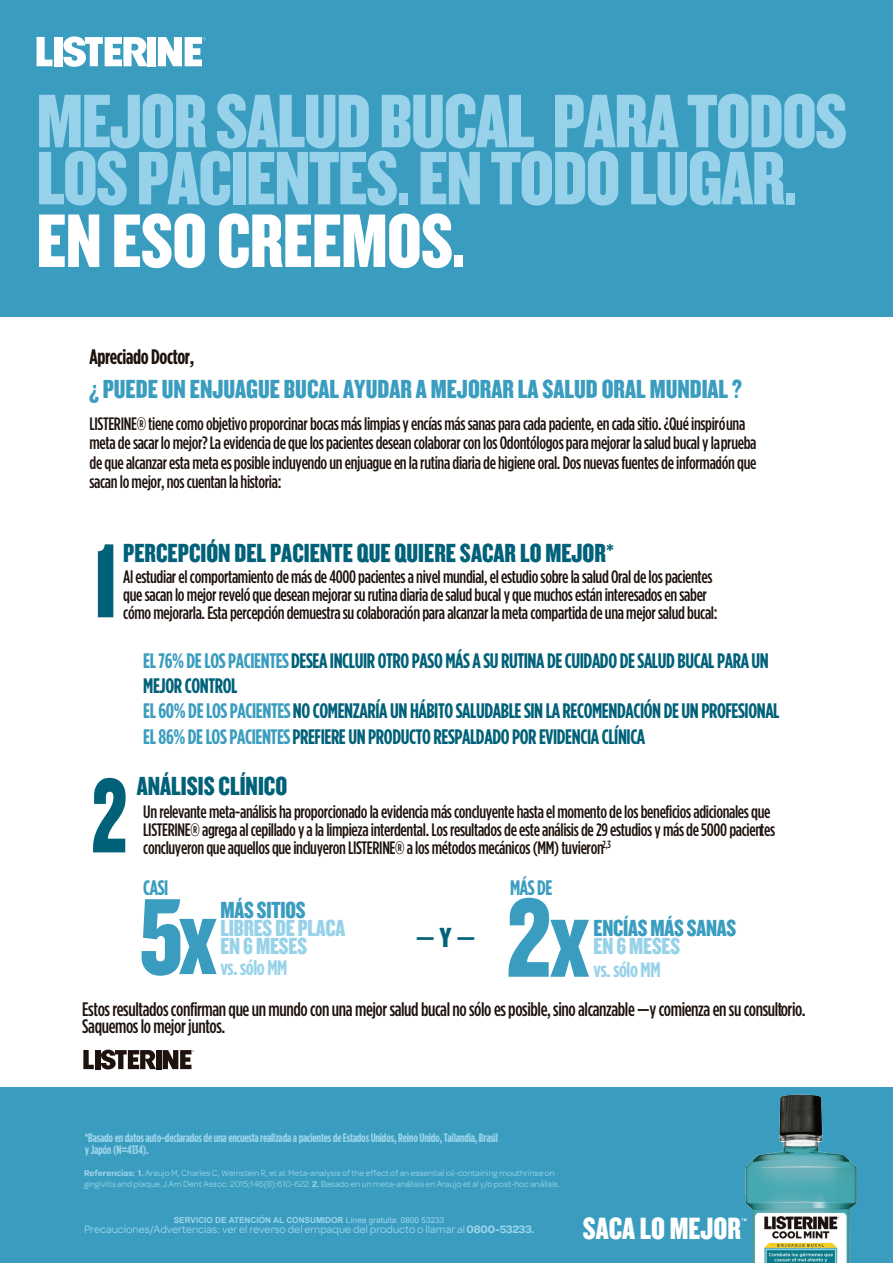
<style>
.page{position:relative;width:893px;height:1263px;background:#fff}
.page>*{position:absolute;margin:0;border:0;box-sizing:border-box;transform-origin:0 0}
.t1{font:109.5px/235px "Knockout HTF69 Full Liteweight";color:#006179}
.t2{font:78.75px/57.2px "Knockout HTF69 Full Liteweight";letter-spacing:-.02em;color:#97d2ea}
.t3{font:78.75px "Knockout HTF69 Full Liteweight";letter-spacing:-.01em;color:#fff}
.t4{font:31.65px "Knockout HTF69 Full Liteweight";color:#fff}
.t5{font:28.5px "Knockout HTF69 Full Liteweight";color:#006179}
.t6{font:27px "Knockout HTF69 Full Liteweight";color:#006179}
.t7{font:27px "Knockout HTF69 Full Liteweight";color:#3a9dc0}
.t8{font:24px/18px "Knockout HTF69 Full Liteweight";letter-spacing:-.01em;color:#97d2e9}
.t9{font:24px "Knockout HTF69 Full Liteweight";letter-spacing:-.01em;color:#3a9dc0}
.t10{font:700 condensed 21px/25.2px "Gotham HTF";letter-spacing:-.02em;color:#006179}
.t11{font:700 condensed 21px "Gotham HTF";letter-spacing:-.02em;color:#97d2e9}
.t12{font:700 condensed 21px "Gotham HTF";letter-spacing:-.02em;color:#1e120d}
.t13{font:700 condensed 21px "Gotham HTF";letter-spacing:-.02em;color:#3a9dc0}
.t14{font:500 condensed 19.5px/16.5px "Gotham HTF";letter-spacing:-.02em;color:#1e120d}
.t15{font:500 condensed 18px/18px "Gotham HTF";letter-spacing:-.02em;color:#1e120d}
.t16{font:700 condensed 12.3px/12.3px "Gotham HTF";letter-spacing:-.02em;color:#9dd5eb}
.t17{font:11.4px "Omnes";letter-spacing:-.005em;color:#9dd5eb}
.t18{font:9px/10.8px "Omnes";letter-spacing:-.005em;color:#9bd3e9}
.t19{font:700 8.25px "Arial";color:#9dd5eb}
.s1{color:#3a9dc0}
.s2{font-weight:600}
.s3{font-weight:400}
</style>
<div class="page">
<div style="left:0;top:1087px;width:893px;height:176px;background:#3a9dc0"></div>
<div style="left:0;top:0;width:893px;height:317px;background:#3a9dc0"></div>
<div style="left:148px;top:37px;width:8px;height:29px;background:#fff"></div>
<div style="left:54px;top:37px;width:8px;height:29px;background:#fff"></div>
<svg style="left:37px;top:37px;width:16px;height:29px"></svg>
<svg style="left:158px;top:37px;width:48px;height:29px"></svg>
<svg style="left:63px;top:36px;width:85px;height:31px"></svg>
<div style="left:156px;top:1050px;width:5px;height:19px;background:#1e120d"></div>
<div style="left:95px;top:1050px;width:5px;height:19px;background:#1e120d"></div>
<svg style="left:83px;top:1050px;width:11px;height:19px"></svg>
<svg style="left:163px;top:1050px;width:31px;height:19px"></svg>
<svg style="left:101px;top:1050px;width:55px;height:19px"></svg>
<svg style="left:142px;top:899px;width:75px;height:77px"></svg>
<svg style="left:508px;top:898px;width:81px;height:79px"></svg>
<img style="left:745px;top:1094px;width:111px;height:169px">
<h2 class="t2" style="left:37px;top:94px;width:812px">MEJOR SALUD BUCAL PARA TODOS<br>LOS PACIENTES. EN TODO LUGAR.</h2>
<h2 class="t3" style="left:37px;top:200px;width:430px">EN ESO CREEMOS.</h2>
<p class="t12" style="left:90px;top:345px;width:106px">Apreciado Doctor,</p>
<h3 class="t7" style="left:90px;top:375px;width:654px">¿ PUEDE UN ENJUAGUE BUCAL AYUDAR A MEJORAR LA SALUD ORAL MUNDIAL ?</h3>
<p class="t15" style="left:90px;top:413px;width:668px;line-height:19.5px">LISTERINE® tienecomo objetivoproporcinar bocas máslimpiasyencíasmássanaspara cadapaciente,encadasitio. ¿Qué inspiróuna meta de sacar lomejor? La evidenciadequelospacientesdeseancolaborarconlos Odontólogos paramejorarla salud bucal y la prueba de quealcanzar estametaes posible incluyendounenjuagueenlarutina diariadehigiene oral. Dosnuevasfuentesde información que sacan lo mejor, nos cuentan la historia:</p>
<h3 class="t6" style="left:123px;top:539px;width:492px">PERCEPCIÓN DEL PACIENTE QUE QUIERE SACAR LO MEJOR*</h3>
<h1 class="t1" style="left:91px;top:466px;width:39px">1<br>2</h1>
<p class="t15" style="left:123px;top:568px;width:596px">Al estudiarel comportamientode más de4000 pacientes a nivel mundial,elestudio sobrelasalud Oral delospacientes que sacan lo mejor reveló quedesean mejorarsurutina diariadesalud bucaly que muchosestáninteresadosensaber cómo mejorarla. Estapercepcióndemuestrasucolaboraciónpara alcanzarla metacompartida deunamejorsaludbucal:</p>
<p class="t10" style="left:143px;top:647px;width:638px"><span class="s1">EL76% DE LOS PACIENTES</span>DESEA INCLUIR OTRO PASO MÁSA SU RUTINA DE CUIDADO DE SALUD BUCAL PARA UN MEJOR CONTROL<br><span class="s1">EL60% DE LOSPACIENTES</span>NO COMENZARÍA UN HÁBITO SALUDABLE SIN LA RECOMENDACIÓN DE UN PROFESIONAL <span class="s1">EL86% DE LOS PACIENTES</span>PREFIERE UN PRODUCTO RESPALDADO POREVIDENCIA CLÍNICA</p>
<h3 class="t6" style="left:137px;top:772px;width:152px">ANÁLISIS CLÍNICO</h3>
<p class="t15" style="left:143px;top:803px;width:633px">Un relevante meta-análisis haproporcionadola evidencia másconcluyentehasta elmomentodelos beneficiosadicionales que<br>LISTERINE®agregaal cepillado y a lalimpieza interdental.Losresultados deeste análisisde29estudiosy más de5000 pacientes concluyeron que aquellos que incluyeron LISTERINE® a los métodos mecánicos(MM)tuvieron<sup>2,3</sup></p>
<p class="t13" style="left:143px;top:875px;width:27px">CASI</p>
<h3 class="t9" style="left:220px;top:898px;width:87px">MÁS SITIOS</h3>
<h3 class="t8" style="left:220px;top:920px;width:126px">LIBRES DE PLACA<br>EN 6MESES</h3>
<p class="t11" style="left:220px;top:956px;width:68px">vs. sólo MM</p>
<h3 class="t5" style="left:415px;top:923px;width:62px">— Y —</h3>
<p class="t13" style="left:510px;top:875px;width:44px">MÁS DE</p>
<h3 class="t9" style="left:594px;top:916px;width:144px">ENCÍAS MÁS SANAS</h3>
<h3 class="t8" style="left:594px;top:938px;width:88px">EN 6 MESES</h3>
<p class="t11" style="left:594px;top:957px;width:68px">vs. sólo MM</p>
<p class="t14" style="left:82px;top:1000px;width:725px">Estosresultados confirman queun mundo con unamejorsaludbucal no sólo esposible, sino alcanzable —y comienza ensuconsultorio.<br>Saquemos lomejor juntos.</p>
<p class="t16" style="left:85px;top:1131px;width:415px">*Basado en datos auto-declarados de unaencuesta realizadaapacientes deEstados Unidos, Reino Unido, Tailandia, Brasil y Japón(N=4134).</p>
<p class="t18" style="left:84px;top:1167px;width:477px"><span class="s2">Referencias: 1.</span> Araujo M, Charles C, Weinstein R, et al. Meta-analysis of the effect of an essential oil-containing mouthrinse on gingivitis and plaque. J Am Dent Assoc. 2015;146(8):610-622. <span class="s2">2.</span> Basado en un meta-análisis en Araujo et al y/o post-hoc análisis.</p>
<p class="t19" style="left:174px;top:1215px;width:272px">SERVICIO DE ATENCIÓN AL CONSUMIDOR <span class="s3">Línea gratuita: 0800 53233</span></p>
<p class="t17" style="left:84px;top:1223px;width:452px">Precauciones/Advertencias: ver el reverso del empaque del producto o llamar al<span class="s2">0800-53233.</span></p>
<h3 class="t4" style="left:583px;top:1212px;width:160px">SACA LO MEJOR</h3>
</div>
